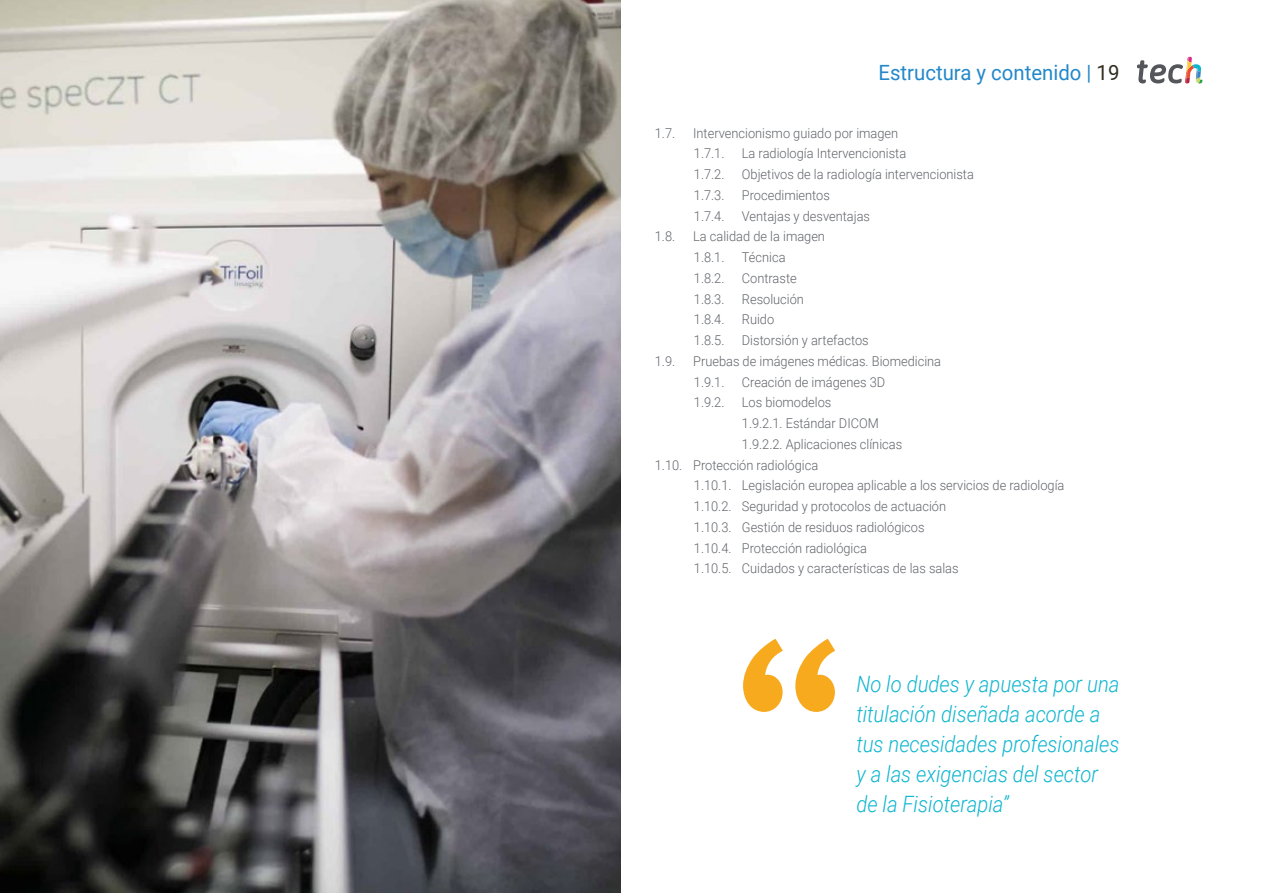
<style>
.page{position:relative;width:1263px;height:893px;background:#fff}
.page>*{position:absolute;margin:0;border:0;box-sizing:border-box;transform-origin:0 0}
.t1{font:italic 300 22.5px/30px "Roboto";color:#0fb6cf;scale:.9 1}
.t2{font:21px "Roboto";color:#2488c9}
.t3{font:300 13.5px/20.7px "Roboto";color:#61646a;scale:.95 1}
.s1{color:#312e20}
</style>
<div class="page">
<svg style="left:1137px;top:57px;width:65px;height:27px"></svg>
<img style="left:0;top:0;width:621px;height:893px">
<svg style="left:743px;top:639px;width:92px;height:73px"></svg>
<h2 class="t2" style="left:878px;top:57px;width:242px">Estructura y contenido | <span class="s1">19</span></h2>
<p class="t3" style="left:655px;top:122px;width:23px">1.7.</p>
<p class="t3" style="left:693px;top:122px;width:217px">Intervencionismo guiado por imagen<br>1.7.1.</p>
<p class="t3" style="left:742px;top:143px;width:175px">La radiología Intervencionista</p>
<p class="t3" style="left:694px;top:164px;width:34px">1.7.2.</p>
<p class="t3" style="left:742px;top:164px;width:246px">Objetivos de la radiología intervencionista</p>
<p class="t3" style="left:694px;top:184px;width:34px">1.7.3.</p>
<p class="t3" style="left:742px;top:184px;width:94px">Procedimientos</p>
<p class="t3" style="left:694px;top:205px;width:34px">1.7.4.</p>
<p class="t3" style="left:742px;top:205px;width:136px">Ventajas y desventajas</p>
<p class="t3" style="left:655px;top:226px;width:23px">1.8.</p>
<p class="t3" style="left:693px;top:226px;width:140px">La calidad de la imagen<br>1.8.1.</p>
<p class="t3" style="left:742px;top:247px;width:47px">Técnica</p>
<p class="t3" style="left:694px;top:267px;width:34px">1.8.2.</p>
<p class="t3" style="left:742px;top:267px;width:59px">Contraste</p>
<p class="t3" style="left:694px;top:288px;width:34px">1.8.3.</p>
<p class="t3" style="left:742px;top:288px;width:67px">Resolución</p>
<p class="t3" style="left:694px;top:309px;width:34px">1.8.4.</p>
<p class="t3" style="left:742px;top:309px;width:36px">Ruido</p>
<p class="t3" style="left:694px;top:330px;width:34px">1.8.5.</p>
<p class="t3" style="left:742px;top:330px;width:135px">Distorsión y artefactos</p>
<p class="t3" style="left:655px;top:350px;width:23px">1.9.</p>
<p class="t3" style="left:693px;top:350px;width:262px">Pruebas de imágenes médicas. Biomedicina<br>1.9.1.</p>
<p class="t3" style="left:742px;top:371px;width:152px">Creación de imágenes 3D</p>
<p class="t3" style="left:694px;top:392px;width:34px">1.9.2.</p>
<p class="t3" style="left:742px;top:392px;width:96px">Los biomodelos</p>
<p class="t3" style="left:742px;top:413px;width:146px">1.9.2.1. Estándar DICOM</p>
<p class="t3" style="left:742px;top:433px;width:170px">1.9.2.2. Aplicaciones clínicas</p>
<p class="t3" style="left:655px;top:454px;width:173px">1.10. Protección radiológica</p>
<p class="t3" style="left:694px;top:475px;width:392px">1.10.1. Legislación europea aplicable a los servicios de radiología</p>
<p class="t3" style="left:694px;top:496px;width:267px">1.10.2. Seguridad y protocolos de actuación</p>
<p class="t3" style="left:694px;top:516px;width:244px">1.10.3. Gestión de residuos radiológicos</p>
<p class="t3" style="left:694px;top:537px;width:184px">1.10.4. Protección radiológica</p>
<p class="t3" style="left:694px;top:558px;width:280px">1.10.5. Cuidados y características de las salas</p>
<h1 class="t1" style="left:856px;top:668px;width:294px">No lo dudes y apuesta por una titulación diseñada acorde a tus necesidades profesionales y a las exigencias del sector de la Fisioterapia”</h1>
</div>
